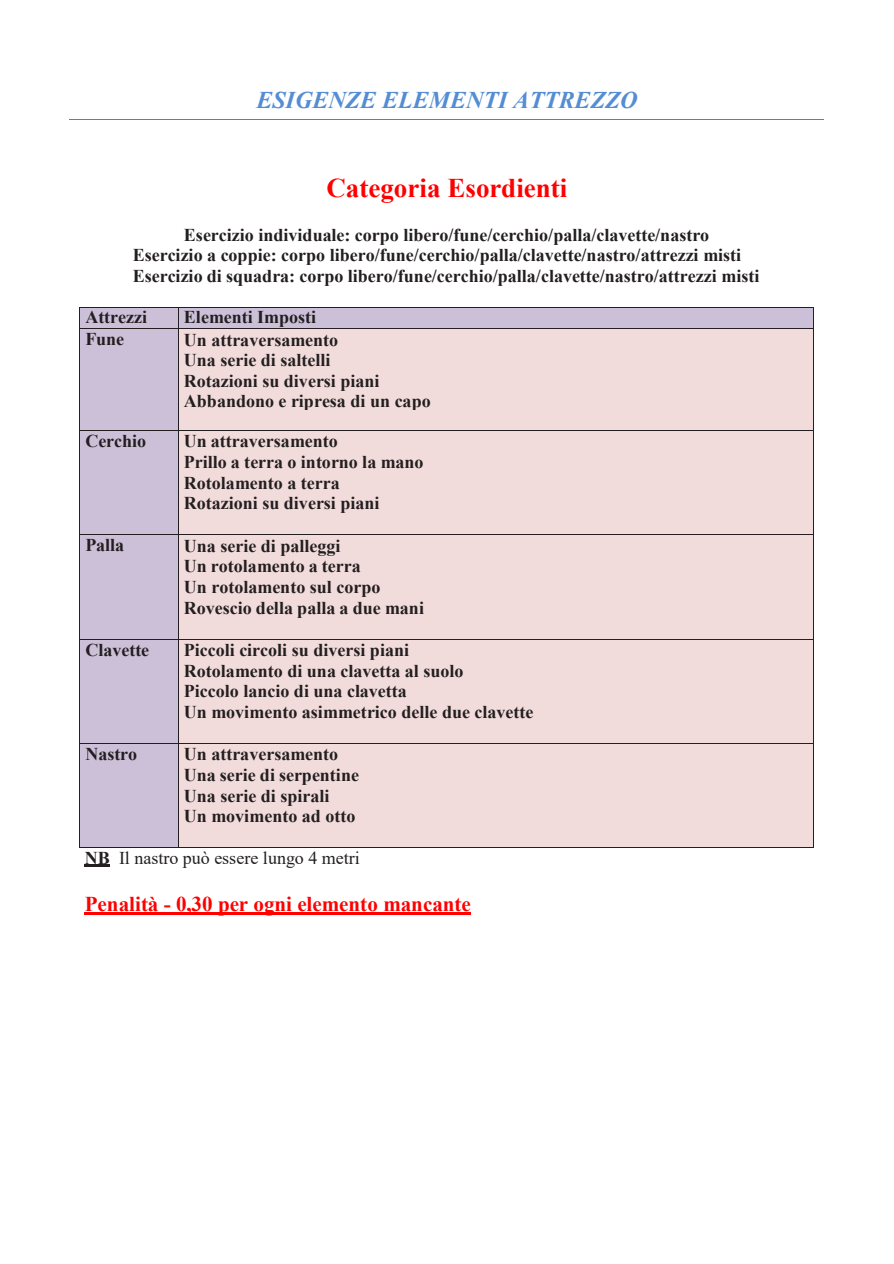
<style>
.page{position:relative;width:894px;height:1264px;background:#fff}
.page>*{position:absolute;margin:0;border:0;box-sizing:border-box;transform-origin:0 0}
.t1{font:700 27px "Times New Roman";color:#f00}
.t2{font:italic 700 24px "Times New Roman";color:#548dd4}
.t3{font:700 21px "Times New Roman";color:#f00}
.t4{font:700 18px/20.7px "Times New Roman";color:#231f20}
.t5{font:18px "Times New Roman";color:#231f20}
.s1{font-weight:700}
</style>
<div class="page">
<hr style="left:69px;top:119px;width:755px;height:1px;background:#4f81bd">
<div style="left:80px;top:307px;width:98px;height:21px;background:#ccc0d9"></div>
<div style="left:179px;top:307px;width:634px;height:21px;background:#ccc0d9"></div>
<hr style="left:80px;top:307px;width:98px;height:1px;background:#231f20">
<hr style="left:179px;top:307px;width:634px;height:1px;background:#231f20">
<div style="left:80px;top:329px;width:98px;height:101px;background:#ccc0d9"></div>
<div style="left:179px;top:329px;width:634px;height:20px;background:#f2dbdb"></div>
<div style="left:179px;top:349px;width:634px;height:21px;background:#f2dbdb"></div>
<div style="left:179px;top:370px;width:634px;height:21px;background:#f2dbdb"></div>
<div style="left:179px;top:391px;width:634px;height:19px;background:#f2dbdb"></div>
<div style="left:179px;top:410px;width:634px;height:20px;background:#f2dbdb"></div>
<svg style="left:79px;top:307px;width:1px;height:22px"></svg>
<hr style="left:80px;top:328px;width:98px;height:1px;background:#231f20">
<svg style="left:178px;top:307px;width:1px;height:22px"></svg>
<hr style="left:179px;top:328px;width:634px;height:1px;background:#231f20">
<svg style="left:813px;top:307px;width:1px;height:22px"></svg>
<hr style="left:79px;top:329px;width:1px;height:101px;background:#231f20">
<hr style="left:178px;top:329px;width:1px;height:101px;background:#231f20">
<hr style="left:813px;top:329px;width:1px;height:101px;background:#231f20">
<div style="left:80px;top:430px;width:98px;height:104px;background:#ccc0d9"></div>
<div style="left:179px;top:430px;width:634px;height:104px;background:#f2dbdb"></div>
<hr style="left:80px;top:430px;width:98px;height:1px;background:#231f20">
<hr style="left:179px;top:430px;width:634px;height:1px;background:#231f20">
<hr style="left:79px;top:430px;width:1px;height:104px;background:#231f20">
<hr style="left:178px;top:430px;width:1px;height:104px;background:#231f20">
<hr style="left:813px;top:430px;width:1px;height:104px;background:#231f20">
<div style="left:80px;top:535px;width:98px;height:103px;background:#ccc0d9"></div>
<div style="left:179px;top:535px;width:634px;height:103px;background:#f2dbdb"></div>
<hr style="left:80px;top:534px;width:98px;height:1px;background:#231f20">
<hr style="left:179px;top:534px;width:634px;height:1px;background:#231f20">
<hr style="left:79px;top:535px;width:1px;height:103px;background:#231f20">
<hr style="left:178px;top:535px;width:1px;height:103px;background:#231f20">
<hr style="left:813px;top:535px;width:1px;height:103px;background:#231f20">
<div style="left:80px;top:639px;width:98px;height:103px;background:#ccc0d9"></div>
<div style="left:179px;top:639px;width:634px;height:21px;background:#f2dbdb"></div>
<div style="left:179px;top:660px;width:634px;height:20px;background:#f2dbdb"></div>
<div style="left:179px;top:680px;width:634px;height:21px;background:#f2dbdb"></div>
<div style="left:179px;top:701px;width:634px;height:21px;background:#f2dbdb"></div>
<div style="left:179px;top:722px;width:634px;height:19px;background:#f2dbdb"></div>
<hr style="left:80px;top:638px;width:98px;height:1px;background:#231f20">
<hr style="left:179px;top:638px;width:634px;height:1px;background:#231f20">
<hr style="left:79px;top:639px;width:1px;height:103px;background:#231f20">
<hr style="left:178px;top:639px;width:1px;height:103px;background:#231f20">
<hr style="left:813px;top:639px;width:1px;height:103px;background:#231f20">
<div style="left:80px;top:743px;width:98px;height:104px;background:#ccc0d9"></div>
<div style="left:179px;top:743px;width:634px;height:104px;background:#f2dbdb"></div>
<hr style="left:80px;top:742px;width:98px;height:1px;background:#231f20">
<hr style="left:179px;top:742px;width:634px;height:1px;background:#231f20">
<hr style="left:79px;top:743px;width:1px;height:104px;background:#231f20">
<hr style="left:80px;top:847px;width:98px;height:1px;background:#231f20">
<hr style="left:178px;top:743px;width:1px;height:104px;background:#231f20">
<hr style="left:179px;top:847px;width:634px;height:1px;background:#231f20">
<hr style="left:813px;top:743px;width:1px;height:104px;background:#231f20">
<hr style="left:85px;top:864px;width:25px;height:2px;background:#231f20">
<hr style="left:85px;top:912px;width:386px;height:2px;background:#f00">
<h2 class="t2" style="left:256px;top:83px;width:382px">ESIGENZE ELEMENTI ATTREZZO</h2>
<h1 class="t1" style="left:326px;top:168px;width:242px">Categoria Esordienti</h1>
<p class="t4" style="left:133px;top:224px;width:628px;text-indent:51px">Esercizio individuale: corpo libero/fune/cerchio/palla/clavette/nastro<br>Esercizio a coppie: corpo libero/fune/cerchio/palla/clavette/nastro/attrezzi misti<br>Esercizio di squadra: corpo libero/fune/cerchio/palla/clavette/nastro/attrezzi misti</p>
<p class="t4" style="left:85px;top:306px;width:63px">Attrezzi</p>
<p class="t4" style="left:184px;top:306px;width:134px">Elementi Imposti</p>
<p class="t4" style="left:85px;top:328px;width:40px">Fune</p>
<p class="t4" style="left:184px;top:329px;width:248px">Un attraversamento<br>Una serie di saltelli<br>Rotazioni su diversi piani<br>Abbandono e ripresa di un capo</p>
<p class="t4" style="left:85px;top:430px;width:62px">Cerchio</p>
<p class="t4" style="left:184px;top:430px;width:241px">Un attraversamento<br>Prillo a terra o intorno la mano<br>Rotolamento a terra<br>Rotazioni su diversi piani</p>
<p class="t4" style="left:85px;top:534px;width:40px">Palla</p>
<p class="t4" style="left:184px;top:534px;width:241px">Una serie di palleggi<br>Un rotolamento a terra<br>Un rotolamento sul corpo<br>Rovescio della palla a due mani</p>
<p class="t4" style="left:85px;top:638px;width:65px">Clavette</p>
<p class="t4" style="left:184px;top:639px;width:351px">Piccoli circoli su diversi piani<br>Rotolamento di una clavetta al suolo<br>Piccolo lancio di una clavetta<br>Un movimento asimmetrico delle due clavette</p>
<p class="t4" style="left:85px;top:743px;width:53px">Nastro</p>
<p class="t4" style="left:184px;top:743px;width:176px">Un attraversamento<br>Una serie di serpentine<br>Una serie di spirali<br>Un movimento ad otto</p>
<p class="t5" style="left:85px;top:845px;width:276px"><span class="s1">NB</span> Il nastro può essere lungo 4 metri</p>
<p class="t3" style="left:85px;top:888px;width:387px">Penalità - 0,30 per ogni elemento mancante</p>
</div>
